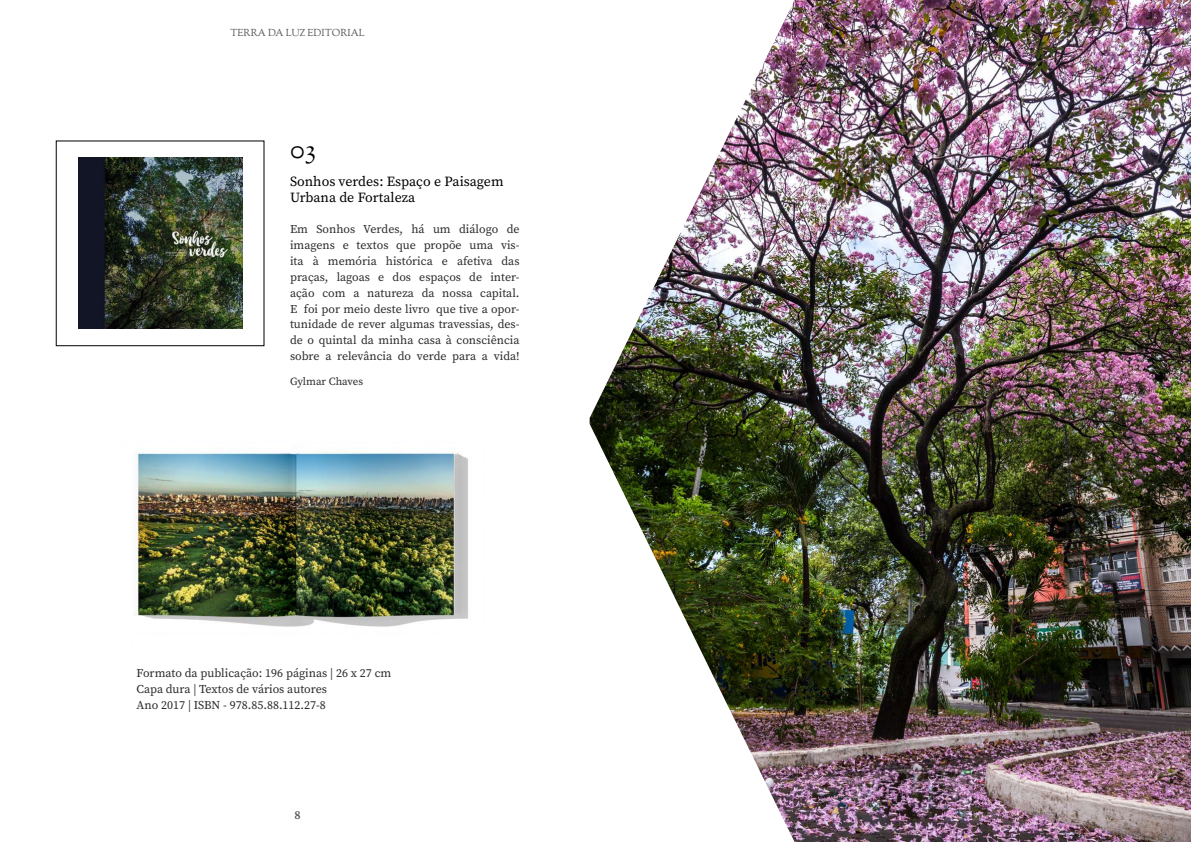
<style>
.page{position:relative;width:1191px;height:842px;background:#fff}
.page>*{position:absolute;margin:0;border:0;box-sizing:border-box;transform-origin:0 0}
.t1{font:27.9px "OFL Goudy St M";color:#000}
.t2{font:13.9px/15.9px "Source Serif Pro";color:#000}
.t3{font:12px/16px "Source Serif Pro";color:#2b2b2b}
.t4{font:600 12px "Source Serif Pro";color:#575757}
.t5{font:11.9px/15.9px "Source Serif Pro";color:#2b2b2b;text-align:justify}
.t6{font:11px "Source Serif Pro";color:#2b2b2b}
.t7{font:10px "OFL Goudy St M";color:#575757}
</style>
<div class="page">
<img style="left:589px;top:0;width:602px;height:842px">
<img style="left:135px;top:451px;width:333px;height:176px">
<img style="left:78px;top:158px;width:164px;height:171px">
<p class="t7" style="left:230px;top:27px;width:136px">TERRA DA LUZ EDITORIAL</p>
<h1 class="t1" style="left:290px;top:131px;width:28px">03</h1>
<p class="t2" style="left:290px;top:174px;width:215px">Sonhos verdes: Espaço e Paisagem<br>Urbana de Fortaleza</p>
<p class="t5" style="left:290px;top:221px;width:231px">Em Sonhos Verdes, há um diálogo de imagens e textos que propõe uma vis&shy;ita à memória histórica e afetiva das praças, lagoas e dos espaços de inter&shy;ação com a natureza da nossa capital.<br>E foi por meio deste livro que tive a opor&shy;tunidade de rever algumas travessias, des&shy;de o quintal da minha casa à consciência sobre a relevância do verde para a vida!</p>
<p class="t6" style="left:290px;top:374px;width:75px">Gylmar Chaves</p>
<p class="t3" style="left:137px;top:665px;width:256px">Formato da publicação: 196 páginas | 26 x 27 cm<br>Capa dura | Textos de vários autores<br>Ano 2017 | ISBN - 978.85.88.112.27-8</p>
<p class="t4" style="left:295px;top:807px;width:8px">8</p>
</div>
